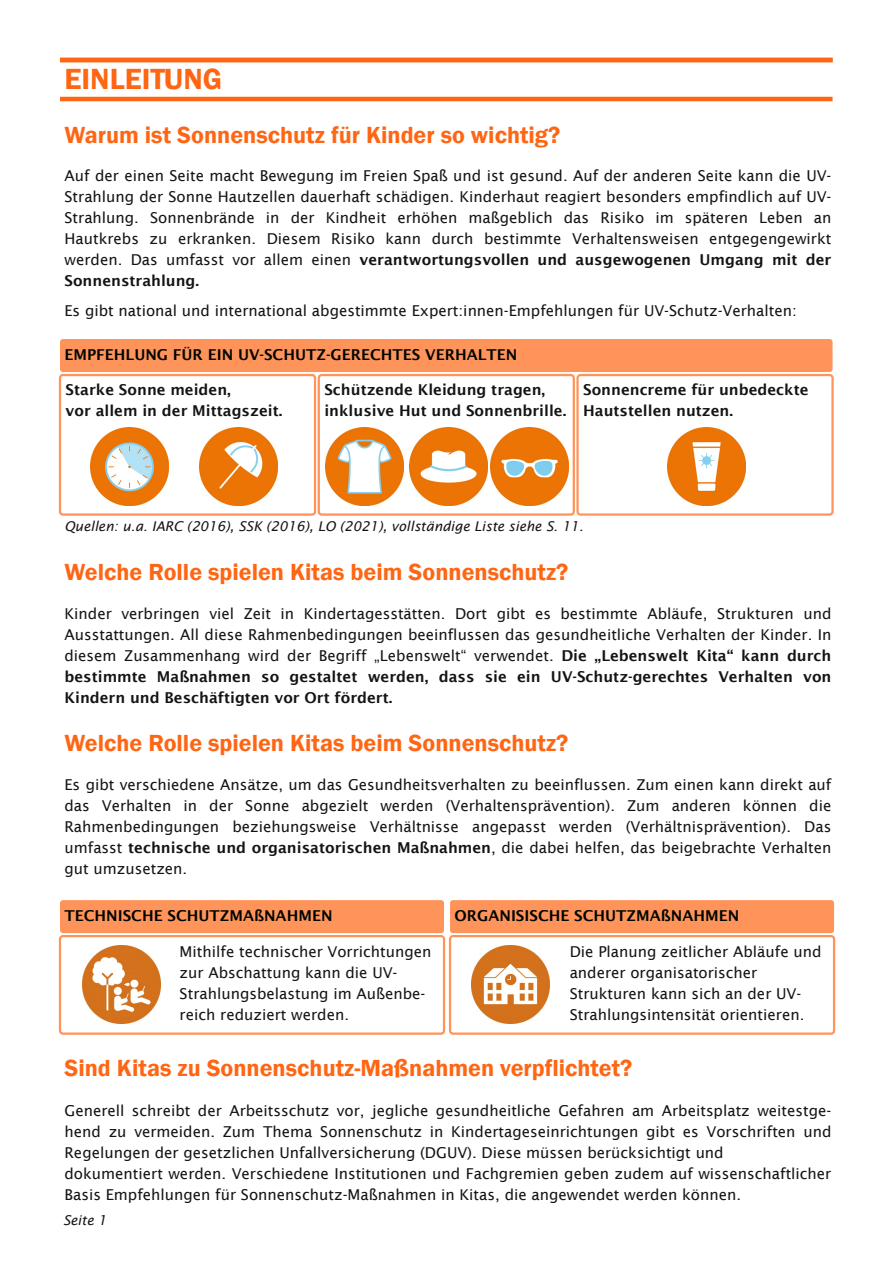
<style>
.page{position:relative;width:893px;height:1263px;background:#fff}
.page>*{position:absolute;margin:0;border:0;box-sizing:border-box;transform-origin:0 0}
.t1{font:600 30px "Franklin Gothic";color:#ff6614}
.t2{font:600 24px "Franklin Gothic";color:#ff6614}
.t3{font:15px/21px "Lucida Sans";color:#161413;text-align:justify}
.t4{font:600 15px/21px "Lucida Sans";color:#161413}
.t5{font:600 15px "Lucida Sans";color:#000501}
.t6{font:italic 13.5px "Lucida Sans";color:#161413}
.s1{font-weight:600}
</style>
<div class="page">
<hr style="left:60px;top:58px;width:772px;height:4px;background:#ff6614">
<hr style="left:60px;top:97px;width:772px;height:4px;background:#ff6614">
<div style="left:59px;top:374px;width:257px;height:142px;border:2px solid #ff945a;border-radius:3px"></div>
<div style="left:318px;top:374px;width:257px;height:142px;border:2px solid #ff945a;border-radius:3px"></div>
<div style="left:576px;top:374px;width:258px;height:142px;border:2px solid #ff945a;border-radius:3px"></div>
<div style="left:60px;top:339px;width:772px;height:33px;background:#ff945a;border-radius:3px"></div>
<img style="left:326px;top:428px;width:78px;height:78px">
<img style="left:490px;top:428px;width:78px;height:78px">
<img style="left:410px;top:428px;width:78px;height:78px">
<img style="left:90px;top:428px;width:78px;height:78px">
<img style="left:200px;top:428px;width:78px;height:78px">
<img style="left:668px;top:428px;width:78px;height:78px">
<div style="left:59px;top:935px;width:386px;height:100px;border:2px solid #ff945a;border-radius:3px"></div>
<div style="left:449px;top:935px;width:386px;height:100px;border:2px solid #ff945a;border-radius:3px"></div>
<div style="left:60px;top:900px;width:384px;height:33px;background:#ff945a;border-radius:3px"></div>
<img style="left:82px;top:945px;width:78px;height:78px">
<img style="left:471px;top:945px;width:78px;height:78px">
<div style="left:450px;top:900px;width:384px;height:33px;background:#ff945a;border-radius:3px"></div>
<h1 class="t1" style="left:64px;top:62px;width:159px">EINLEITUNG</h1>
<h2 class="t2" style="left:64px;top:121px;width:497px">Warum ist Sonnenschutz für Kinder so wichtig?</h2>
<p class="t3" style="left:64px;top:165px;width:768px">Auf der einen Seite macht Bewegung im Freien Spaß und ist gesund. Auf der anderen Seite kann die UV-Strahlung der Sonne Hautzellen dauerhaft schädigen. Kinderhaut reagiert besonders empfindlich auf UV-Strahlung. Sonnenbrände in der Kindheit erhöhen maßgeblich das Risiko im späteren Leben an Hautkrebs zu erkranken. Diesem Risiko kann durch bestimmte Verhaltensweisen entgegengewirkt werden. Das umfasst vor allem einen <span class="s1">verantwortungsvollen und ausgewogenen Umgang mit der Sonnenstrahlung.</span></p>
<p class="t3" style="left:64px;top:300px;width:734px">Es gibt national und international abgestimmte Expert:innen-Empfehlungen für UV-Schutz-Verhalten:</p>
<p class="t5" style="left:64px;top:345px;width:454px">EMPFEHLUNG FÜR EIN UV-SCHUTZ-GERECHTES VERHALTEN</p>
<p class="t4" style="left:66px;top:379px;width:218px">Starke Sonne meiden,<br>vor allem in der Mittagszeit.</p>
<p class="t4" style="left:324px;top:379px;width:244px">Schützende Kleidung tragen, inklusive Hut und Sonnenbrille.</p>
<p class="t4" style="left:583px;top:379px;width:227px">Sonnencreme für unbedeckte<br>Hautstellen nutzen.</p>
<p class="t6" style="left:64px;top:518px;width:520px">Quellen: u.a. IARC (2016), SSK (2016), LO (2021), vollständige Liste siehe S. 11.</p>
<h2 class="t2" style="left:64px;top:558px;width:506px">Welche Rolle spielen Kitas beim Sonnenschutz?</h2>
<p class="t3" style="left:64px;top:603px;width:768px">Kinder verbringen viel Zeit in Kindertagesstätten. Dort gibt es bestimmte Abläufe, Strukturen und Ausstattungen. All diese Rahmenbedingungen beeinflussen das gesundheitliche Verhalten der Kinder. In diesem Zusammenhang wird der Begriff „Lebenswelt“ verwendet. <span class="s1">Die „Lebenswelt Kita“ kann durch bestimmte Maßnahmen so gestaltet werden, dass sie ein UV-Schutz-gerechtes Verhalten von Kindern und Beschäftigten vor Ort fördert.</span></p>
<h2 class="t2" style="left:64px;top:729px;width:506px">Welche Rolle spielen Kitas beim Sonnenschutz?</h2>
<p class="t3" style="left:64px;top:774px;width:768px">Es gibt verschiedene Ansätze, um das Gesundheitsverhalten zu beeinflussen. Zum einen kann direkt auf das Verhalten in der Sonne abgezielt werden (Verhaltensprävention). Zum anderen können die Rahmenbedingungen beziehungsweise Verhältnisse angepasst werden (Verhältnisprävention). Das umfasst <span class="s1">technische und organisatorischen Maßnahmen</span>, die dabei helfen, das beigebrachte Verhalten gut umzusetzen.</p>
<p class="t5" style="left:64px;top:906px;width:270px">TECHNISCHE SCHUTZMAßNAHMEN</p>
<p class="t5" style="left:454px;top:906px;width:286px">ORGANISISCHE SCHUTZMAßNAHMEN</p>
<p class="t3" style="left:180px;top:940px;width:253px;text-align:left">Mithilfe technischer Vorrichtungen zur Abschattung kann die UV-<br>Strahlungsbelastung im Außenbe&shy;reich reduziert werden.</p>
<p class="t3" style="left:570px;top:940px;width:253px;text-align:left">Die Planung zeitlicher Abläufe und anderer organisatorischer Strukturen kann sich an der UV-Strahlungsintensität orientieren.</p>
<h2 class="t2" style="left:64px;top:1054px;width:569px">Sind Kitas zu Sonnenschutz-Maßnahmen verpflichtet?</h2>
<p class="t3" style="left:64px;top:1100px;width:768px;text-align:left">Generell schreibt der Arbeitsschutz vor, jegliche gesundheitliche Gefahren am Arbeitsplatz weitestge&shy;hend zu vermeiden. Zum Thema Sonnenschutz in Kindertageseinrichtungen gibt es Vorschriften und Regelungen der gesetzlichen Unfallversicherung (DGUV). Diese müssen berücksichtigt und<br>dokumentiert werden. Verschiedene Institutionen und Fachgremien geben zudem auf wissenschaftlicher Basis Empfehlungen für Sonnenschutz-Maßnahmen in Kitas, die angewendet werden können.</p>
<p class="t6" style="left:63px;top:1212px;width:45px">Seite 1</p>
</div>
